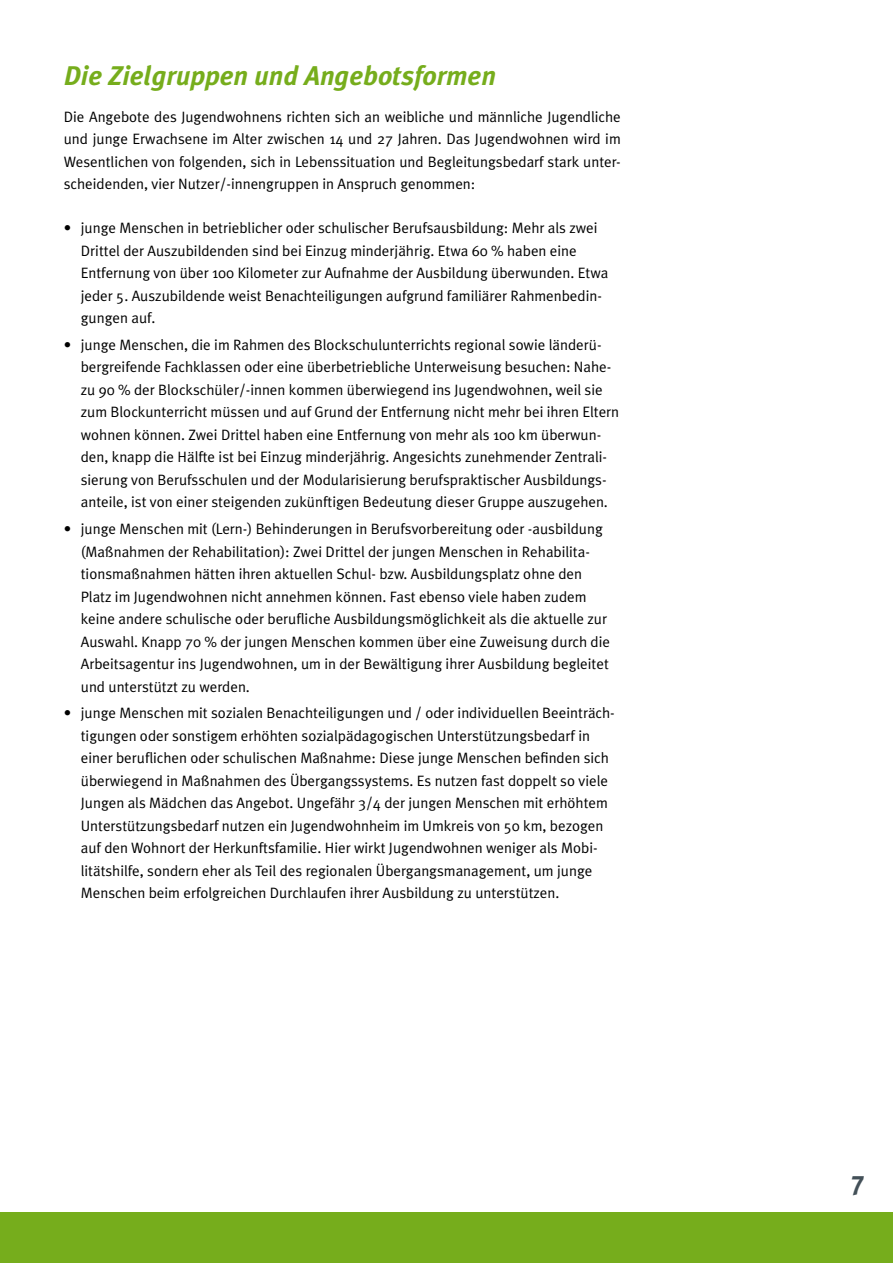
<style>
.page{position:relative;width:893px;height:1263px;background:#fff}
.page>*{position:absolute;margin:0;border:0;box-sizing:border-box;transform-origin:0 0}
.t1{font:italic 700 27px "Meta Plus";color:#76ad1c}
.t2{font:700 27px "Meta Plus";color:#435058}
.t3{font:15px/22.5px "Meta Plus Normal";color:#000}
</style>
<div class="page">
<div style="left:0;top:1212px;width:893px;height:51px;background:#76ad1c"></div>
<h1 class="t1" style="left:64px;top:60px;width:434px">Die Zielgruppen und Angebotsformen</h1>
<p class="t3" style="left:64px;top:105px;width:559px;text-align:justify">Die Angebote des Jugendwohnens richten sich an weibliche und männliche Jugendliche und junge Erwachsene im Alter zwischen 14 und 27 Jahren. Das Jugendwohnen wird im Wesentlichen von folgenden, sich in Lebenssituation und Begleitungsbedarf stark unter&shy;scheidenden, vier Nutzer/-innengruppen in Anspruch genommen:</p>
<p class="t3" style="left:81px;top:216px;width:529px;text-indent:-17px">• junge Menschen in betrieblicher oder schulischer Berufsausbildung: Mehr als zwei Drittel der Auszubildenden sind bei Einzug minderjährig. Etwa 60 % haben eine Entfernung von über 100 Kilometer zur Aufnahme der Ausbildung überwunden. Etwa jeder 5. Auszubildende weist Benachteiligungen aufgrund familiärer Rahmenbedin&shy;gungen auf.</p>
<p class="t3" style="left:81px;top:333px;width:540px;text-indent:-17px">• junge Menschen, die im Rahmen des Blockschulunterrichts regional sowie länderü&shy;bergreifende Fachklassen oder eine überbetriebliche Unterweisung besuchen: Nahe&shy;zu 90 % der Blockschüler/-innen kommen überwiegend ins Jugendwohnen, weil sie zum Blockunterricht müssen und auf Grund der Entfernung nicht mehr bei ihren Eltern wohnen können. Zwei Drittel haben eine Entfernung von mehr als 100 km überwun&shy;den, knapp die Hälfte ist bei Einzug minderjährig. Angesichts zunehmender Zentrali&shy;sierung von Berufsschulen und der Modularisierung berufspraktischer Ausbildungs&shy;anteile, ist von einer steigenden zukünftigen Bedeutung dieser Gruppe auszugehen.</p>
<p class="t3" style="left:81px;top:517px;width:531px;text-indent:-17px">• junge Menschen mit (Lern-) Behinderungen in Berufsvorbereitung oder -ausbildung (Maßnahmen der Rehabilitation): Zwei Drittel der jungen Menschen in Rehabilita&shy;tionsmaßnahmen hätten ihren aktuellen Schul- bzw. Ausbildungsplatz ohne den Platz im Jugendwohnen nicht annehmen können. Fast ebenso viele haben zudem keine andere schulische oder berufliche Ausbildungsmöglichkeit als die aktuelle zur Auswahl. Knapp 70 % der jungen Menschen kommen über eine Zuweisung durch die Arbeitsagentur ins Jugendwohnen, um in der Bewältigung ihrer Ausbildung begleitet und unterstützt zu werden.</p>
<p class="t3" style="left:81px;top:702px;width:536px;text-indent:-17px">• junge Menschen mit sozialen Benachteiligungen und / oder individuellen Beeinträch&shy;tigungen oder sonstigem erhöhten sozialpädagogischen Unterstützungsbedarf in einer beruflichen oder schulischen Maßnahme: Diese junge Menschen befinden sich überwiegend in Maßnahmen des Übergangssystems. Es nutzen fast doppelt so viele Jungen als Mädchen das Angebot. Ungefähr 3/4 der jungen Menschen mit erhöhtem Unterstützungsbedarf nutzen ein Jugendwohnheim im Umkreis von 50 km, bezogen auf den Wohnort der Herkunftsfamilie. Hier wirkt Jugendwohnen weniger als Mobi&shy;litätshilfe, sondern eher als Teil des regionalen Übergangsmanagement, um junge Menschen beim erfolgreichen Durchlaufen ihrer Ausbildung zu unterstützen.</p>
<h1 class="t2" style="left:852px;top:1165px;width:14px">7</h1>
</div>
